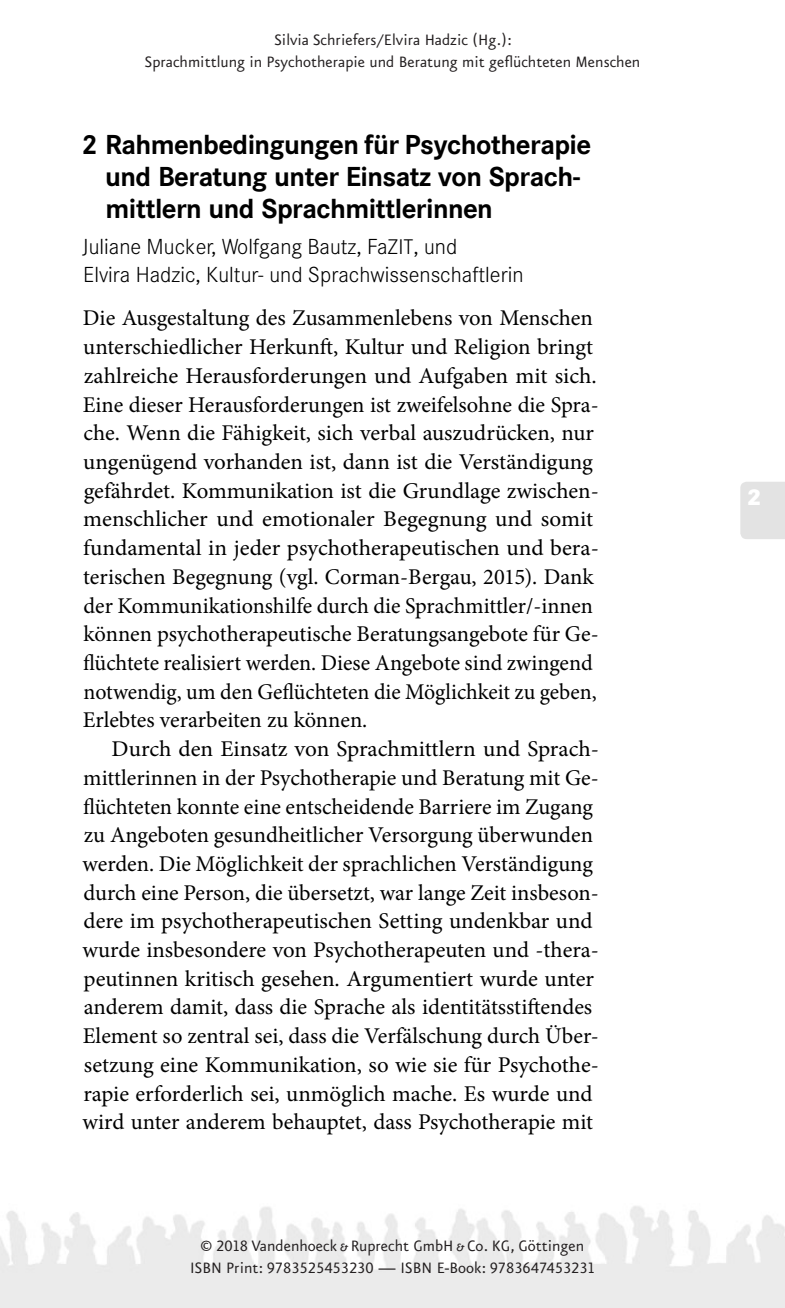
<style>
.page{position:relative;width:785px;height:1308px;background:#fff}
.page>*{position:absolute;margin:0;border:0;box-sizing:border-box;transform-origin:0 0}
.t1{font:700 27px/31.9px "Corporate S";letter-spacing:-.02em;color:#000}
._20_Text_ohne_Einzug{font:22.5px/28.8px "Minion Pro";color:#000}
._21_Text_mit_Einzug{font:22.5px/28.8px "Minion Pro";color:#000}
.t2{font:800 22.5px "Corporate S";color:#fff}
._02_Autor{font:300 21.38px/28.8px "Corporate S";color:#000}
.t3{font:18px/22.5px "VR Eureka Sans";color:#231f20;text-align:center}
.s1{font-size:20.7px}
</style>
<div class="page">
<div style="left:740px;top:482px;width:44px;height:57px;background:#e3e3e3"></div>
<p class="t3" style="left:144px;top:30px;width:497px;line-height:21.6px">Silvia Schriefers/Elvira Hadzic (Hg.):<br>Sprachmittlung in Psychotherapie und Beratung mit geflüchteten Menschen</p>
<h2 class="t1" style="left:105px;top:129px;width:487px;text-indent:-24px">2 Rahmenbedingungen für Psychotherapie und Beratung unter Einsatz von Sprach&shy;mittlern und Sprachmittlerinnen</h2>
<h2 class="_02_Autor" style="left:83px;top:232px;width:442px">Juliane Mucker, Wolfgang Bautz, Fa<span class="s1">ZIT</span>, und<br>Elvira Hadzic, Kultur- und Sprachwissenschaftlerin</h2>
<p class="_20_Text_ohne_Einzug" style="left:83px;top:304px;width:517px">Die Ausgestaltung des Zusammenlebens von Menschen unterschiedlicher Herkunft, Kultur und Religion bringt zahlreiche Herausforderungen und Aufgaben mit sich.<br>Eine dieser Herausforderungen ist zweifelsohne die Spra&shy;che. Wenn die Fähigkeit, sich verbal auszudrücken, nur ungenügend vorhanden ist, dann ist die Verständigung gefährdet. Kommunikation ist die Grundlage zwischen&shy;menschlicher und emotionaler Begegnung und somit fundamental in jeder psychotherapeutischen und bera&shy;terischen Begegnung (vgl. Corman-Bergau, 2015). Dank der Kommunikationshilfe durch die Sprachmittler/-innen können psychotherapeutische Beratungsangebote für Ge&shy;flüchtete realisiert werden. Diese Angebote sind zwingend notwendig, um den Geflüchteten die Möglichkeit zu geben, Erlebtes verarbeiten zu können.</p>
<p class="_21_Text_mit_Einzug" style="left:83px;top:734px;width:518px;text-indent:29px">Durch den Einsatz von Sprachmittlern und Sprach&shy;mittlerinnen in der Psychotherapie und Beratung mit Ge&shy;flüchteten konnte eine entscheidende Barriere im Zugang zu Angeboten gesundheitlicher Versorgung überwunden werden. Die Möglichkeit der sprachlichen Verständigung durch eine Person, die übersetzt, war lange Zeit insbeson&shy;dere im psychotherapeutischen Setting undenkbar und wurde insbesondere von Psychotherapeuten und -thera&shy;peutinnen kritisch gesehen. Argumentiert wurde unter anderem damit, dass die Sprache als identitätsstiftendes Element so zentral sei, dass die Verfälschung durch Über&shy;setzung eine Kommunikation, so wie sie für Psychothe&shy;rapie erforderlich sei, unmöglich mache. Es wurde und wird unter anderem behauptet, dass Psychotherapie mit</p>
<p class="t3" style="left:190px;top:1235px;width:406px">© 2018 Vandenhoeck &amp; Ruprecht GmbH &amp; Co. KG, Göttingen<br>ISBN Print: 9783525453230 — ISBN E-Book: 9783647453231</p>
<p class="t2" style="left:746px;top:482px;width:16px">2</p>
</div>
